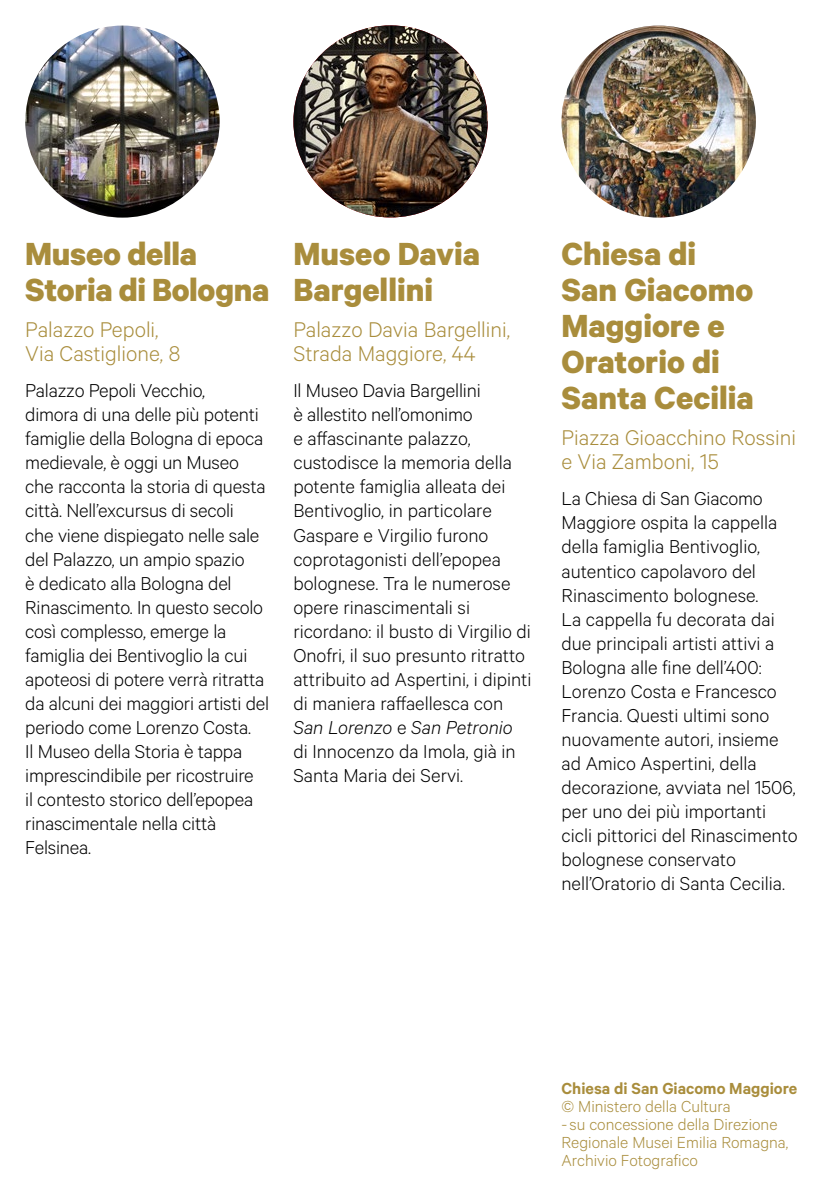
<style>
.page{position:relative;width:834px;height:1191px;background:#fff}
.page>*{position:absolute;margin:0;border:0;box-sizing:border-box;transform-origin:0 0}
.t1{font:700 36px/36px "Calibre";color:#a98d3c}
.t2{font:300 24px/24px "Calibre";color:#a98d3c}
.t3{font:300 21px/24px "Calibre";letter-spacing:-.005em;color:#000}
.t4{font:300 18px/18px "Calibre";color:#a98d3c}
.t5{font:600 18px "Calibre";color:#a98d3c}
.s1{font-style:italic}
</style>
<div class="page">
<img style="left:561px;top:26px;width:194px;height:192px">
<img style="left:293px;top:25px;width:194px;height:192px">
<img style="left:25px;top:26px;width:194px;height:192px">
<h1 class="t1" style="left:25px;top:235px;width:245px">Museo della<br>Storia di Bologna</h1>
<p class="t2" style="left:25px;top:317px;width:156px">Palazzo Pepoli,<br>Via Castiglione, 8</p>
<p class="t3" style="left:25px;top:378px;width:245px">Palazzo Pepoli Vecchio,<br>dimora di una delle più potenti famiglie della Bologna di epoca medievale, è oggi un Museo che racconta la storia di questa città. Nell’excursus di secoli<br>che viene dispiegato nelle sale del Palazzo, un ampio spazio<br>è dedicato alla Bologna del<br>Rinascimento. In questo secolo così complesso, emerge la famiglia dei Bentivoglio la cui apoteosi di potere verrà ritratta da alcuni dei maggiori artisti del periodo come Lorenzo Costa.<br>Il Museo della Storia è tappa imprescindibile per ricostruire<br>il contesto storico dell’epopea rinascimentale nella città<br>Felsinea.</p>
<h1 class="t1" style="left:293px;top:235px;width:188px">Museo Davia<br>Bargellini</h1>
<p class="t2" style="left:293px;top:317px;width:218px">Palazzo Davia Bargellini,<br>Strada Maggiore, 44</p>
<p class="t3" style="left:293px;top:378px;width:240px">Il Museo Davia Bargellini<br>è allestito nell’omonimo<br>e affascinante palazzo, custodisce la memoria della potente famiglia alleata dei<br>Bentivoglio, in particolare<br>Gaspare e Virgilio furono coprotagonisti dell’epopea bolognese. Tra le numerose opere rinascimentali si ricordano: il busto di Virgilio di<br>Onofri, il suo presunto ritratto attribuito ad Aspertini, i dipinti di maniera raffaellesca con<br><span class="s1">San Lorenzo</span> e <span class="s1">San Petronio </span>di Innocenzo da Imola, già in<br>Santa Maria dei Servi.</p>
<h1 class="t1" style="left:561px;top:235px;width:194px">Chiesa di<br>San Giacomo<br>Maggiore e<br>Oratorio di<br>Santa Cecilia</h1>
<p class="t2" style="left:561px;top:425px;width:236px">Piazza Gioacchino Rossini e Via Zamboni, 15</p>
<p class="t3" style="left:561px;top:486px;width:238px">La Chiesa di San Giacomo<br>Maggiore ospita la cappella della famiglia Bentivoglio, autentico capolavoro del<br>Rinascimento bolognese.<br>La cappella fu decorata dai due principali artisti attivi a<br>Bologna alle fine dell’400:<br>Lorenzo Costa e Francesco<br>Francia. Questi ultimi sono nuovamente autori, insieme ad Amico Aspertini, della decorazione, avviata nel 1506, per uno dei più importanti cicli pittorici del Rinascimento bolognese conservato nell’Oratorio di Santa Cecilia.</p>
<p class="t5" style="left:561px;top:1077px;width:237px">Chiesa di San Giacomo Maggiore</p>
<p class="t4" style="left:561px;top:1096px;width:228px">© Ministero della Cultura<br>-su concessione della Direzione<br>Regionale Musei Emilia Romagna,<br>Archivio Fotografico</p>
</div>
